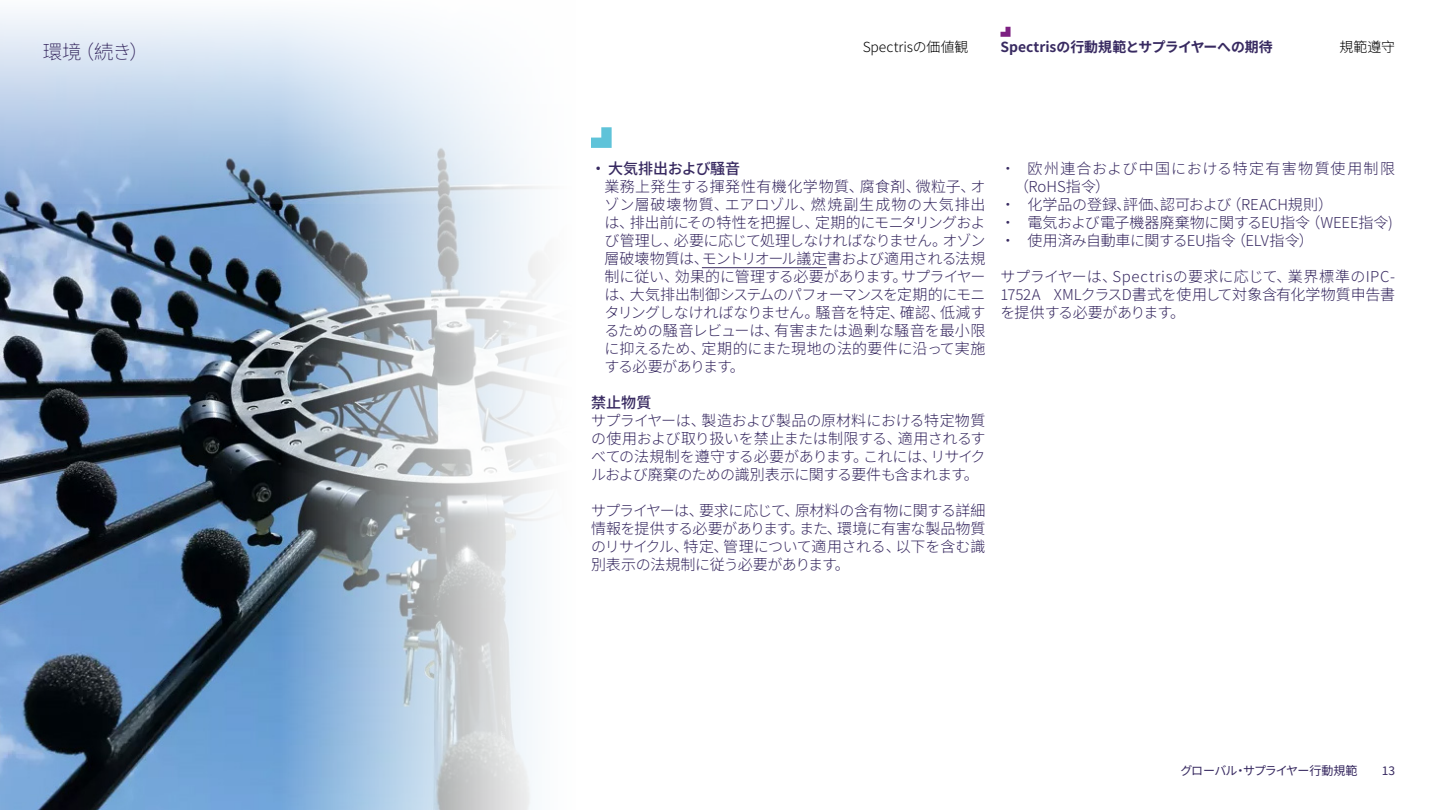
<style>
.page{position:relative;width:1440px;height:810px;background:#fff}
.page>*{position:absolute;margin:0;border:0;box-sizing:border-box;transform-origin:0 0}
.t1{font:200 19.5px "Noto Sans SC";color:#382a61}
.t2{font:300 15px/18px "Noto Sans SC";letter-spacing:-.01em;color:#382a61;text-align:justify}
.t3{font:300 15px/18px "Noto Sans SC";letter-spacing:.065em;color:#382a61}
.t4{font:500 15px "Noto Sans SC";color:#382a61}
.t5{font:700 13.88px "Noto Sans SC";letter-spacing:-.005em;color:#382a61}
.t6{font:300 13.88px "Noto Sans SC";color:#000}
.t7{font:12px "Noto Sans SC";letter-spacing:-.055em;color:#382a61}
</style>
<div class="page">
<img style="left:0;top:204px;width:281px;height:606px">
<svg style="left:281px;top:204px;width:264px;height:606px"></svg>
<svg style="left:0;top:12px;width:542px;height:192px"></svg>
<svg style="left:591px;top:127px;width:21px;height:21px"></svg>
<hr style="left:702px;top:268px;width:125px;height:1px;background:#382a61">
<svg style="left:1000px;top:27px;width:11px;height:10px"></svg>
<h1 class="t1" style="left:43px;top:41px;width:108px">環境（続き）</h1>
<p class="t6" style="left:863px;top:39px;width:107px">Spectrisの価値観</p>
<p class="t5" style="left:1001px;top:39px;width:274px">Spectrisの行動規範とサプライヤーへの期待</p>
<p class="t6" style="left:1339px;top:39px;width:57px">規範遵守</p>
<p class="t4" style="left:591px;top:160px;width:151px">•大気排出および騒音</p>
<p class="t2" style="left:604px;top:178px;width:383px">業務上発生する揮発性有機化学物質、腐食剤、微粒子、オゾン層破壊物質、エアロゾル、燃焼副生成物の大気排出は、排出前にその特性を把握し、定期的にモニタリングおよび管理し、必要に応じて処理しなければなりません。オゾン層破壊物質は、モントリオール議定書および適用される法規制に従い、効果的に管理する必要があります。サプライヤーは、大気排出制御システムのパフォーマンスを定期的にモニタリングしなければなりません。騒音を特定、確認、低減するための騒音レビューは、有害または過剰な騒音を最小限に抑えるため、定期的にまた現地の法的要件に沿って実施する必要があります。</p>
<p class="t4" style="left:591px;top:394px;width:62px">禁止物質</p>
<p class="t2" style="left:591px;top:412px;width:396px">サプライヤーは、製造および製品の原材料における特定物質の使用および取り扱いを禁止または制限する、適用されるすべての法規制を遵守する必要があります。これには、リサイクルおよび廃棄のための識別表示に関する要件も含まれます。</p>
<p class="t2" style="left:591px;top:502px;width:396px">サプライヤーは、要求に応じて、原材料の含有物に関する詳細情報を提供する必要があります。また、環境に有害な製品物質のリサイクル、特定、管理について適用される、以下を含む識別表示の法規制に従う必要があります。</p>
<p class="t3" style="left:1014px;top:160px;width:383px;text-indent:-14px">• 欧州連合および中国における特定有害物質使用制限（RoHS指令）</p>
<p class="t2" style="left:1001px;top:196px;width:334px">• 化学品の登録､評価､認可および（REACH規則）</p>
<p class="t2" style="left:1001px;top:214px;width:394px">• 電気および電子機器廃棄物に関するEU指令（WEEE指令)</p>
<p class="t2" style="left:1001px;top:232px;width:315px">• 使用済み自動車に関するEU指令（ELV指令）</p>
<p class="t2" style="left:1001px;top:268px;width:396px">サプライヤーは、Spectrisの要求に応じて、業界標準のIPC-1752A XMLクラスD書式を使用して対象含有化学物質申告書を提供する必要があります。</p>
<p class="t7" style="left:1180px;top:763px;width:179px">グローバル・サプライヤー行動規範</p>
<p class="t7" style="left:1382px;top:763px;width:15px">13</p>
</div>
